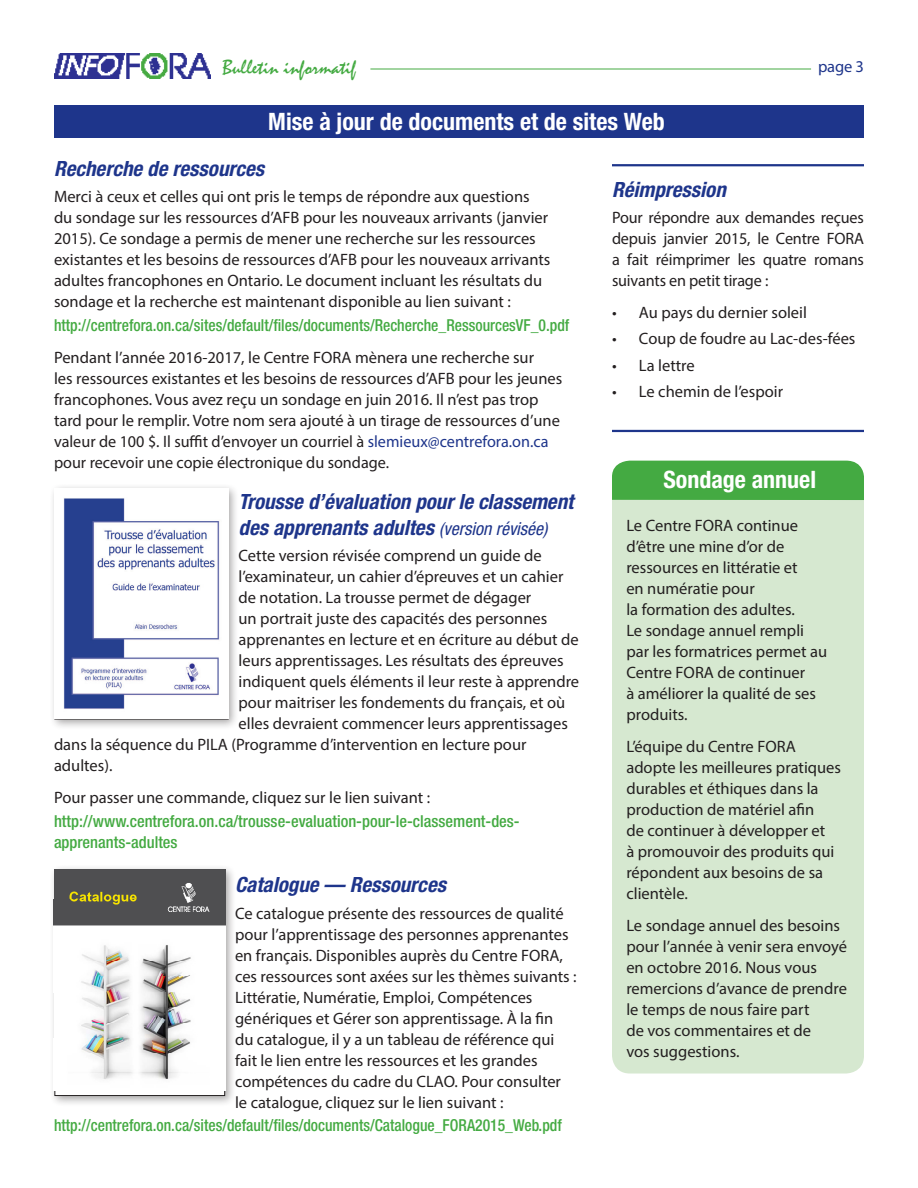
<style>
.page{position:relative;width:918px;height:1188px;background:#fff}
.page>*{position:absolute;margin:0;border:0;box-sizing:border-box;transform-origin:0 0}
.Titre_blanc{font:700 condensed 24px "Helvetica Neue LT Std";color:#fff}
.S_titre_bleu_Italiqu{font:italic 700 condensed 21px/25.5px "Helvetica Neue LT Std";color:#1e358b}
.t1{font:21px "Mistral";color:#44aa42}
.Texte_corp{font:16.5px/21px "Myriad Pro";color:#231f20}
.Site_Web{font:500 condensed 16.5px "Helvetica Neue LT Std";color:#44aa42;scale:.95 1}
.Texte_corp_justifié{font:16.5px/21px "Myriad Pro";letter-spacing:-.01em;color:#231f20;text-align:justify}
.Site_Web-2{font:500 condensed 16.5px/21px "Helvetica Neue LT Std";color:#44aa42}
.Liste_contre_la_marg{font:16.5px "Myriad Pro";color:#231f20}
.t2{font:16.5px "Myriad Pro";color:#1e358b}
.s1{color:#1e358b}
.s2{font-weight:400;font-size:18px}
</style>
<div class="page">
<img style="left:54px;top:54px;width:157px;height:24px">
<hr style="left:370px;top:69px;width:441px;height:1px;background:#44aa42">
<div style="left:612px;top:480px;width:252px;height:594px;background:#d6e8d0;border-radius:18px"></div>
<div style="left:612px;top:461px;width:252px;height:39px;background:#44aa42"></div>
<div style="left:49px;top:865px;width:187px;height:242px;background:#231f20;opacity:.4"></div>
<img style="left:54px;top:869px;width:171px;height:222px">
<div style="left:49px;top:484px;width:191px;height:246px;background:#231f20;opacity:.4"></div>
<img style="left:54px;top:488px;width:175px;height:231px">
<div style="left:54px;top:105px;width:810px;height:33px;background:#1e358b"></div>
<hr style="left:612px;top:164px;width:252px;height:2px;background:#1e358b">
<hr style="left:612px;top:430px;width:252px;height:2px;background:#1e358b">
<p class="t1" style="left:222px;top:54px;width:135px">Bulletin informatif</p>
<p class="t2" style="left:818px;top:56px;width:47px">page 3</p>
<p class="Titre_blanc" style="left:268px;top:107px;width:398px">Mise à jour de documents et de sites Web</p>
<p class="S_titre_bleu_Italiqu" style="left:54px;top:156px;width:212px">Recherche de ressources</p>
<p class="Texte_corp" style="left:54px;top:186px;width:498px">Merci à ceux et celles qui ont pris le temps de répondre aux questions du sondage sur les ressources d’AFB pour les nouveaux arrivants (janvier 2015). Ce sondage a permis de mener une recherche sur les ressources existantes et les besoins de ressources d’AFB pour les nouveaux arrivants adultes francophones en Ontario. Le document incluant les résultats du sondage et la recherche est maintenant disponible au lien suivant :</p>
<p class="Site_Web" style="left:54px;top:315px;width:544px">http://centrefora.on.ca/sites/default/files/documents/Recherche_RessourcesVF_0.pdf</p>
<p class="Texte_corp" style="left:54px;top:346px;width:510px">Pendant l’année 2016-2017, le Centre FORA mènera une recherche sur<br>les ressources existantes et les besoins de ressources d’AFB pour les jeunes francophones. Vous avez reçu un sondage en juin 2016. Il n’est pas trop tard pour le remplir. Votre nom sera ajouté à un tirage de ressources d’une valeur de 100 $. Il suffit d’envoyer un courriel à <span class="s1">slemieux@centrefora.on.ca </span>pour recevoir une copie électronique du sondage.</p>
<p class="S_titre_bleu_Italiqu" style="left:239px;top:489px;width:336px">Trousse d’évaluation pour le classement des apprenants adultes <span class="s2">(version révisée)</span></p>
<p class="Texte_corp" style="left:239px;top:545px;width:305px">Cette version révisée comprend un guide de</p>
<p class="Texte_corp" style="left:239px;top:566px;width:326px">l’examinateur, un cahier d’épreuves et un cahier</p>
<p class="Texte_corp" style="left:239px;top:587px;width:294px">de notation. La trousse permet de dégager</p>
<p class="Texte_corp" style="left:239px;top:608px;width:310px">un portrait juste des capacités des personnes</p>
<p class="Texte_corp" style="left:239px;top:629px;width:342px">apprenantes en lecture et en écriture au début de</p>
<p class="Texte_corp" style="left:239px;top:650px;width:327px">leurs apprentissages. Les résultats des épreuves</p>
<p class="Texte_corp" style="left:239px;top:671px;width:342px">indiquent quels éléments il leur reste à apprendre</p>
<p class="Texte_corp" style="left:239px;top:692px;width:328px">pour maitriser les fondements du français, et où</p>
<p class="Texte_corp" style="left:239px;top:713px;width:331px">elles devraient commencer leurs apprentissages</p>
<p class="Texte_corp" style="left:54px;top:734px;width:474px">dans la séquence du PILA (Programme d’intervention en lecture pour</p>
<p class="Texte_corp" style="left:54px;top:755px;width:60px">adultes).</p>
<p class="Texte_corp" style="left:54px;top:787px;width:378px">Pour passer une commande, cliquez sur le lien suivant :</p>
<p class="Site_Web-2" style="left:54px;top:810px;width:466px">http://www.centrefora.on.ca/trousse-evaluation-pour-le-classement-des&shy;apprenants-adultes</p>
<p class="S_titre_bleu_Italiqu" style="left:235px;top:872px;width:213px">Catalogue — Ressources</p>
<p class="Texte_corp" style="left:235px;top:902px;width:343px">Ce catalogue présente des ressources de qualité pour l’apprentissage des personnes apprenantes en français. Disponibles auprès du Centre FORA, ces ressources sont axées sur les thèmes suivants :<br>Littératie, Numératie, Emploi, Compétences génériques et Gérer son apprentissage. À la fin<br>du catalogue, il y a un tableau de référence qui fait le lien entre les ressources et les grandes compétences du cadre du CLAO. Pour consulter le catalogue, cliquez sur le lien suivant :</p>
<p class="Site_Web" style="left:54px;top:1116px;width:536px">http://centrefora.on.ca/sites/default/files/documents/Catalogue_FORA2015_Web.pdf</p>
<p class="S_titre_bleu_Italiqu" style="left:612px;top:177px;width:115px">Réimpression</p>
<p class="Texte_corp_justifié" style="left:612px;top:207px;width:254px">Pour répondre aux demandes reçues depuis janvier 2015, le Centre FORA a fait réimprimer les quatre romans suivants en petit tirage :</p>
<p class="Liste_contre_la_marg" style="left:612px;top:302px;width:197px">• Au pays du dernier soleil</p>
<p class="Liste_contre_la_marg" style="left:612px;top:329px;width:245px">• Coup de foudre au Lac-des-fées</p>
<p class="Liste_contre_la_marg" style="left:612px;top:355px;width:84px">• La lettre</p>
<p class="Liste_contre_la_marg" style="left:612px;top:381px;width:173px">• Le chemin de l’espoir</p>
<p class="Titre_blanc" style="left:663px;top:465px;width:154px">Sondage annuel</p>
<p class="Texte_corp" style="left:626px;top:515px;width:202px">Le Centre FORA continue d’être une mine d’or de ressources en littératie et<br>en numératie pour<br>la formation des adultes.<br>Le sondage annuel rempli par les formatrices permet au<br>Centre FORA de continuer<br>à améliorer la qualité de ses produits.</p>
<p class="Texte_corp" style="left:626px;top:736px;width:216px">L’équipe du Centre FORA adopte les meilleures pratiques durables et éthiques dans la production de matériel afin<br>de continuer à développer et<br>à promouvoir des produits qui répondent aux besoins de sa clientèle.</p>
<p class="Texte_corp" style="left:626px;top:914px;width:222px">Le sondage annuel des besoins pour l’année à venir sera envoyé en octobre 2016. Nous vous remercions d’avance de prendre le temps de nous faire part<br>de vos commentaires et de<br>vos suggestions.</p>
</div>
